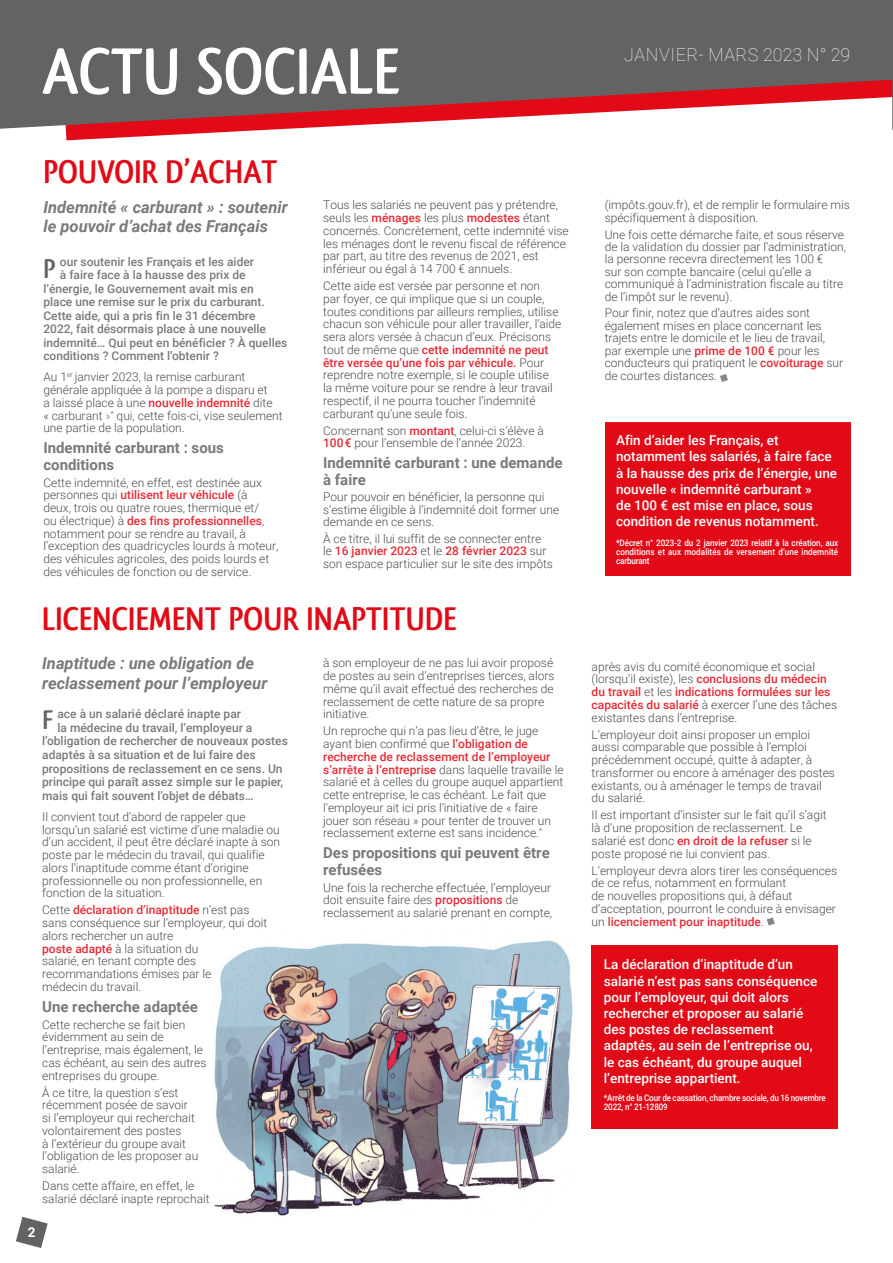
<style>
.page{position:relative;width:893px;height:1263px;background:#fff}
.page>*{position:absolute;margin:0;border:0;box-sizing:border-box;transform-origin:0 0}
.t1{font:700 68.25px "Qlassik";color:#fff}
.t2{font:700 34.2px "Qlassik";color:#e20a17}
.t3{font:700 28.05px "Qlassik";color:#646363}
.t4{font:100 17.85px "Roboto";letter-spacing:.035em;color:#fff}
.t5{font:italic 700 16.5px/19.5px "Roboto";color:#7b7a7a}
.t6{font:700 15px/16.5px "Roboto";color:#7b7a7a}
.t7{font:500 13.5px/16.2px "Roboto";color:#fff}
.t8{font:700 13.5px "Roboto";color:#fff}
.t9{font:300 12px/12.8px "Roboto";color:#4b4c4d}
.t10{font:500 12px "Roboto";color:#7b7a7a}
.t11{font:500 9px/9px "Roboto";letter-spacing:-.02em;color:#fff;text-align:justify;scale:.9 1}
.s1{font-weight:500;color:#e72b36}
.s2{font-weight:100}
.s3{color:#e72b36}
</style>
<div class="page">
<img style="left:214px;top:940px;width:359px;height:276px">
<svg style="left:65px;top:129px;width:217px;height:11px"></svg>
<svg style="left:0;top:0;width:892px;height:129px;background:#7e6668"></svg>
<hr style="left:892px;top:0;width:1px;height:130px;background:#646363">
<div style="left:605px;top:423px;width:245px;height:153px;background:#e20a17"></div>
<svg style="left:720px;top:374px;width:8px;height:8px"></svg>
<div style="left:592px;top:945px;width:246px;height:183px;background:#e20a17"></div>
<svg style="left:16px;top:1217px;width:32px;height:31px"></svg>
<svg style="left:767px;top:917px;width:8px;height:8px"></svg>
<p class="t1" style="left:42px;top:31px;width:360px">ACTU SOCIALE</p>
<p class="t4" style="left:624px;top:42px;width:228px">JANVIER- MARS 2023 N° 29</p>
<p class="t2" style="left:43px;top:152px;width:236px">POUVOIR D’ACHAT</p>
<p class="t5" style="left:43px;top:196px;width:246px">Indemnité « carburant » : soutenir le pouvoir d’achat des Français</p>
<p class="t10" style="left:60px;top:253px;width:196px">our soutenir les Français et les aider</p>
<p class="t10" style="left:60px;top:266px;width:187px">à faire face à la hausse des prix de</p>
<p class="t10" style="left:43px;top:280px;width:212px">l’énergie, le Gouvernement avait mis en</p>
<p class="t10" style="left:43px;top:293px;width:223px">place une remise sur le prix du carburant.</p>
<p class="t10" style="left:43px;top:307px;width:214px">Cette aide, qui a pris fin le 31 décembre</p>
<p class="t10" style="left:43px;top:320px;width:224px">2022, fait désormais place à une nouvelle</p>
<p class="t10" style="left:43px;top:334px;width:246px">indemnité… Qui peut en bénéficier ? À quelles</p>
<p class="t10" style="left:43px;top:347px;width:177px">conditions ? Comment l’obtenir ?</p>
<p class="t9" style="left:43px;top:370px;width:241px">Au 1<sup>er</sup> janvier 2023, la remise carburant générale appliquée à la pompe a disparu et<br>a laissé place à une <span class="s1">nouvelle indemnité</span> dite<br>« carburant <span class="s2">»</span><sup>*</sup> qui, cette fois-ci, vise seulement une partie de la population.</p>
<p class="t6" style="left:43px;top:439px;width:182px">Indemnité carburant : sous conditions</p>
<p class="t9" style="left:43px;top:475px;width:236px">Cette indemnité, en effet, est destinée aux personnes qui <span class="s1">utilisent leur véhicule</span> (à<br>deux, trois ou quatre roues, thermique et/<br>ou électrique) à <span class="s1">des fins professionnelles</span><span class="s3">, </span>notamment pour se rendre au travail, à l’exception des quadricycles lourds à moteur, des véhicules agricoles, des poids lourds et des véhicules de fonction ou de service.</p>
<p class="t3" style="left:43px;top:253px;width:14px">P</p>
<p class="t9" style="left:605px;top:198px;width:247px">(impôts.gouv.fr), et de remplir le formulaire mis spécifiquement à disposition.</p>
<p class="t9" style="left:605px;top:228px;width:243px">Une fois cette démarche faite, et sous réserve de la validation du dossier par l’administration, la personne recevra directement les 100 €<br>sur son compte bancaire (celui qu’elle a communiqué à l’administration fiscale au titre de l’impôt sur le revenu).</p>
<p class="t9" style="left:605px;top:306px;width:240px">Pour finir, notez que d’autres aides sont également mises en place concernant les trajets entre le domicile et le lieu de travail, par exemple une <span class="s1">prime de 100 €</span> pour les conducteurs qui pratiquent le <span class="s1">covoiturage</span> sur de courtes distances.</p>
<p class="t9" style="left:323px;top:198px;width:247px">Tous les salariés ne peuvent pas y prétendre, seuls les <span class="s1">ménages</span> les plus <span class="s1">modestes</span> étant concernés. Concrètement, cette indemnité vise les ménages dont le revenu fiscal de référence par part, au titre des revenus de 2021, est inférieur ou égal à 14 700 € annuels.</p>
<p class="t9" style="left:323px;top:279px;width:240px">Cette aide est versée par personne et non<br>par foyer, ce qui implique que si un couple, toutes conditions par ailleurs remplies, utilise chacun son véhicule pour aller travailler, l’aide sera alors versée à chacun d’eux. Précisons tout de même que <span class="s1">cette indemnité ne peut être versée qu’une fois par véhicule.</span> Pour reprendre notre exemple, si le couple utilise<br>la même voiture pour se rendre à leur travail respectif, il ne pourra toucher l’indemnité carburant qu’une seule fois.</p>
<p class="t9" style="left:323px;top:423px;width:222px">Concernant son <span class="s1">montant</span>, celui-ci s’élève à<br><span class="s1">100 €</span> pour l’ensemble de l’année 2023.</p>
<p class="t6" style="left:323px;top:454px;width:241px">Indemnité carburant : une demande à faire</p>
<p class="t9" style="left:323px;top:490px;width:238px">Pour pouvoir en bénéficier, la personne qui s’estime éligible à l’indemnité doit former une demande en ce sens.</p>
<p class="t9" style="left:323px;top:532px;width:231px">À ce titre, il lui suffit de se connecter entre le <span class="s1">16 janvier 2023</span> et le <span class="s1">28 février 2023</span> sur son espace particulier sur le site des impôts</p>
<p class="t11" style="left:616px;top:538px;width:248px">*Décret n° 2023-2 du 2 janvier 2023 relatif à la création, aux conditions et aux modalités de versement d’une indemnité carburant</p>
<p class="t7" style="left:616px;top:432px;width:223px">Afin d’aider les Français, et notamment les salariés, à faire face à la hausse des prix de l’énergie, une nouvelle « indemnité carburant »<br>de 100 € est mise en place, sous condition de revenus notamment.</p>
<p class="t2" style="left:42px;top:598px;width:416px">LICENCIEMENT POUR INAPTITUDE</p>
<p class="t5" style="left:42px;top:653px;width:227px">Inaptitude : une obligation de reclassement pour l’employeur</p>
<p class="t10" style="left:57px;top:706px;width:185px">ace à un salarié déclaré inapte par</p>
<p class="t10" style="left:57px;top:719px;width:196px">la médecine du travail, l’employeur a</p>
<p class="t10" style="left:42px;top:733px;width:247px">l’obligation de rechercher de nouveaux postes</p>
<p class="t10" style="left:42px;top:746px;width:215px">adaptés à sa situation et de lui faire des</p>
<p class="t10" style="left:42px;top:760px;width:242px">propositions de reclassement en ce sens. Un</p>
<p class="t10" style="left:42px;top:773px;width:242px">principe qui paraît assez simple sur le papier,</p>
<p class="t10" style="left:42px;top:787px;width:213px">mais qui fait souvent l’objet de débats…</p>
<p class="t9" style="left:42px;top:810px;width:239px">Il convient tout d’abord de rappeler que lorsqu’un salarié est victime d’une maladie ou d’un accident, il peut être déclaré inapte à son poste par le médecin du travail, qui qualifie alors l’inaptitude comme étant d’origine professionnelle ou non professionnelle, en fonction de la situation.</p>
<p class="t9" style="left:42px;top:903px;width:227px">Cette <span class="s1">déclaration d’inaptitude</span> n’est pas sans conséquence sur l’employeur, qui doit alors rechercher un autre<br><span class="s1">poste adapté</span> à la situation du<br>salarié, en tenant compte des recommandations émises par le<br>médecin du travail.</p>
<p class="t6" style="left:42px;top:997px;width:157px">Une recherche adaptée</p>
<p class="t9" style="left:42px;top:1017px;width:166px">Cette recherche se fait bien évidemment au sein de l’entreprise, mais également, le cas échéant, au sein des autres entreprises du groupe.</p>
<p class="t9" style="left:42px;top:1085px;width:158px">À ce titre, la question s’est récemment posée de savoir si l’employeur qui recherchait volontairement des postes<br>à l’extérieur du groupe avait l’obligation de les proposer au salarié.</p>
<p class="t9" style="left:42px;top:1179px;width:169px">Dans cette affaire, en effet, le salarié déclaré inapte reprochait</p>
<p class="t3" style="left:42px;top:703px;width:12px">F</p>
<p class="t8" style="left:28px;top:1223px;width:9px">2</p>
<p class="t9" style="left:323px;top:656px;width:233px">à son employeur de ne pas lui avoir proposé de postes au sein d’entreprises tierces, alors même qu’il avait effectué des recherches de reclassement de cette nature de sa propre initiative.</p>
<p class="t9" style="left:323px;top:724px;width:242px">Un reproche qui n’a pas lieu d’être, le juge ayant bien confirmé que <span class="s1">l’obligation de recherche de reclassement de l’employeur s’arrête à l’entreprise</span> dans laquelle travaille le salarié et à celles du groupe auquel appartient cette entreprise, le cas échéant. Le fait que l’employeur ait ici pris l’initiative de « faire jouer son réseau » pour tenter de trouver un reclassement externe est sans incidence.<sup>*</sup></p>
<p class="t6" style="left:323px;top:844px;width:228px">Des propositions qui peuvent être refusées</p>
<p class="t9" style="left:323px;top:880px;width:230px">Une fois la recherche effectuée, l’employeur doit ensuite faire des <span class="s1">propositions</span> de reclassement au salarié prenant en compte,</p>
<p class="t9" style="left:592px;top:659px;width:247px">après avis du comité économique et social (lorsqu’il existe), les <span class="s1">conclusions du médecin du travail</span> et les <span class="s1">indications formulées sur les capacités du salarié</span> à exercer l’une des tâches existantes dans l’entreprise.</p>
<p class="t9" style="left:592px;top:727px;width:245px">L’employeur doit ainsi proposer un emploi aussi comparable que possible à l’emploi précédemment occupé, quitte à adapter, à transformer ou encore à aménager des postes existants, ou à aménager le temps de travail du salarié.</p>
<p class="t9" style="left:592px;top:808px;width:236px">Il est important d’insister sur le fait qu’il s’agit là d’une proposition de reclassement. Le salarié est donc <span class="s1">en droit de la refuser</span> si le poste proposé ne lui convient pas.</p>
<p class="t9" style="left:592px;top:863px;width:247px">L’employeur devra alors tirer les conséquences de ce refus, notamment en formulant<br>de nouvelles propositions qui, à défaut d’acceptation, pourront le conduire à envisager un <span class="s1">licenciement pour inaptitude</span>.</p>
<p class="t7" style="left:604px;top:956px;width:215px">La déclaration d’inaptitude d’un salarié n’est pas sans conséquence pour l’employeur, qui doit alors rechercher et proposer au salarié des postes de reclassement adaptés, au sein de l’entreprise ou, le cas échéant, du groupe auquel l’entreprise appartient.</p>
<p class="t11" style="left:604px;top:1093px;width:248px">*Arrêt de la Cour de cassation, chambre sociale, du 16 novembre<br>2022, n° 21-12809</p>
</div>
